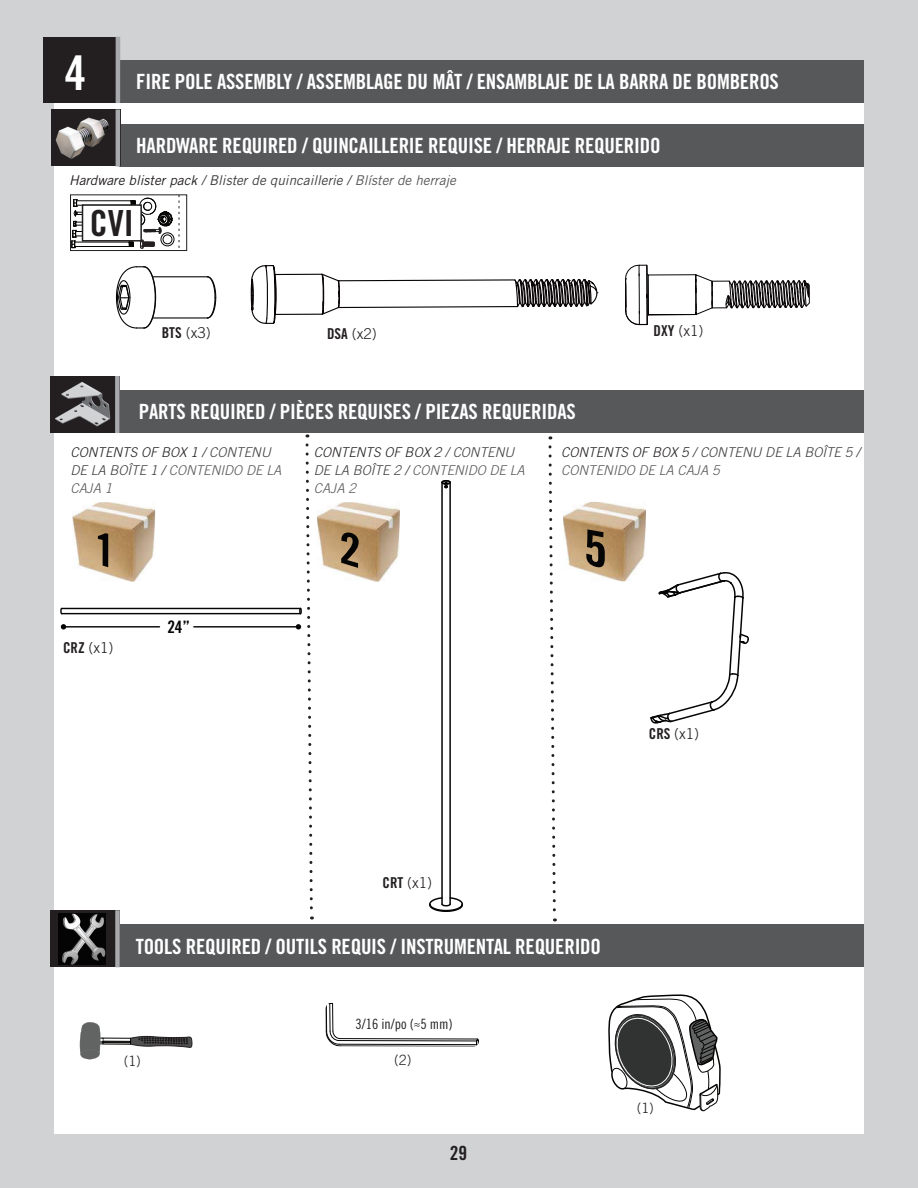
<style>
.page{position:relative;width:918px;height:1188px;background:#d1d2d4}
.page>*{position:absolute;margin:0;border:0;box-sizing:border-box;transform-origin:0 0}
.t1{font:48px "Trade Gothic LT Std Bd Cn 20";color:#fff}
.t2{font:36px "Trade Gothic LT Std Bd Cn 20";color:#231f20}
.t3{font:21px "Trade Gothic LT Std Bd Cn 20";letter-spacing:-.01em;color:#fff}
.t4{font:19.5px "Trade Gothic LT Std Bd Cn 20";color:#231f20}
.t5{font:17.25px "Trade Gothic LT Bold Cond Twenty";color:#040504}
.t6{font:300 15px "Trade Gothic LT Std";color:#231f20}
.t7{font:14.1px "Trade Gothic LT Std Cn 18";color:#231f20}
.t8{font:300 14.1px "Trade Gothic LT Std";color:#231f20}
.t9{font:italic 300 13.5px/18px "Trade Gothic LT Std";color:#57585a}
.t10{font:italic 13.5px "Trade Gothic LT Std";color:#3e3e3f}
.s1{color:#231f20}
.s2{color:#57585a}
.s3{font-family:"Trade Gothic LT Std Bd Cn 20";font-weight:400}
.s4{color:#3e3e3f}
</style>
<div class="page">
<div style="left:120px;top:60px;width:744px;height:43px;background:#57585a"></div>
<div style="left:43px;top:37px;width:73px;height:66px;background:#231f20"></div>
<hr style="left:116px;top:37px;width:4px;height:66px;background:#a8a9ad">
<div style="left:54px;top:104px;width:810px;height:1030px;background:#fff"></div>
<div style="left:119px;top:124px;width:745px;height:42px;background:#57585a"></div>
<div style="left:51px;top:110px;width:69px;height:56px;background:#231f20"></div>
<hr style="left:116px;top:110px;width:4px;height:57px;background:#a8a9ad">
<img style="left:55px;top:117px;width:54px;height:42px">
<div style="left:70px;top:194px;width:117px;height:57px;border:1px solid #231f20"></div>
<svg style="left:179px;top:195px;width:1px;height:55px"></svg>
<div style="left:161px;top:232px;width:13px;height:14px;border:1px solid #050504;border-radius:50%"></div>
<hr style="left:153px;top:317px;width:54px;height:2px;background:#040504">
<hr style="left:153px;top:276px;width:54px;height:1px;background:#040504">
<svg style="left:206px;top:276px;width:10px;height:43px"></svg>
<svg style="left:71px;top:197px;width:102px;height:132px"></svg>
<svg style="left:250px;top:265px;width:349px;height:59px"></svg>
<div style="left:120px;top:390px;width:744px;height:43px;background:#57585a"></div>
<div style="left:51px;top:376px;width:69px;height:57px;background:#231f20"></div>
<div style="left:115px;top:376px;width:5px;height:57px;background:#a8a9ad"></div>
<img style="left:55px;top:382px;width:55px;height:44px">
<svg style="left:625px;top:103px;width:185px;height:223px"></svg>
<div style="left:120px;top:924px;width:744px;height:43px;background:#57585a"></div>
<div style="left:50px;top:910px;width:70px;height:57px;background:#231f20"></div>
<div style="left:115px;top:910px;width:5px;height:57px;background:#a8a9ad"></div>
<img style="left:59px;top:914px;width:47px;height:50px">
<svg style="left:326px;top:1003px;width:153px;height:44px"></svg>
<hr style="left:339px;top:1040px;width:138px;height:1px;background:#040504">
<hr style="left:340px;top:1038px;width:138px;height:1px;background:#040504">
<hr style="left:62px;top:608px;width:239px;height:1px;background:#040504">
<hr style="left:62px;top:613px;width:239px;height:1px;background:#040504">
<svg style="left:61px;top:607px;width:2px;height:8px"></svg>
<hr style="left:194px;top:626px;width:104px;height:2px;background:#040504">
<hr style="left:64px;top:626px;width:95px;height:2px;background:#040504">
<svg style="left:61px;top:624px;width:5px;height:6px"></svg>
<svg style="left:650px;top:572px;width:99px;height:152px"></svg>
<hr style="left:441px;top:482px;width:2px;height:422px;background:#040504">
<hr style="left:449px;top:482px;width:2px;height:422px;background:#040504">
<svg style="left:429px;top:896px;width:34px;height:16px"></svg>
<svg style="left:441px;top:480px;width:10px;height:10px"></svg>
<svg style="left:80px;top:1022px;width:112px;height:37px"></svg>
<svg style="left:296px;top:434px;width:18px;height:486px"></svg>
<img style="left:72px;top:502px;width:83px;height:80px">
<svg style="left:98px;top:533px;width:10px;height:34px"></svg>
<img style="left:317px;top:502px;width:83px;height:80px">
<svg style="left:341px;top:532px;width:18px;height:36px"></svg>
<svg style="left:548px;top:436px;width:9px;height:485px"></svg>
<img style="left:563px;top:502px;width:83px;height:79px">
<svg style="left:586px;top:529px;width:19px;height:40px"></svg>
<svg style="left:608px;top:994px;width:113px;height:118px"></svg>
<h1 class="t1" style="left:65px;top:56px;width:23px">4</h1>
<p class="t3" style="left:136px;top:74px;width:644px">FIRE POLE ASSEMBLY / ASSEMBLAGE DU MÂT / ENSAMBLAJE DE LA BARRA DE BOMBEROS</p>
<p class="t3" style="left:136px;top:138px;width:526px">HARDWARE REQUIRED / QUINCAILLERIE REQUISE / HERRAJE REQUERIDO</p>
<p class="t10" style="left:69px;top:176px;width:388px"><span class="s1">Hardware blister pack /</span> Blister de quincaillerie <span class="s1">/</span> <span class="s2">Blíster de herraje</span></p>
<h2 class="t2" style="left:90px;top:210px;width:45px">CVI</h2>
<p class="t6" style="left:162px;top:328px;width:51px"><span class="s3">BTS</span> (x3)</p>
<p class="t6" style="left:327px;top:328px;width:51px"><span class="s3">DSA</span> (x2)</p>
<p class="t6" style="left:654px;top:326px;width:51px"><span class="s3">DXY</span> (x1)</p>
<p class="t3" style="left:139px;top:404px;width:439px">PARTS REQUIRED / PIÈCES REQUISES / PIEZAS REQUERIDAS</p>
<p class="t9" style="left:70px;top:445px;width:212px"><span class="s1">CONTENTS OF BOX 1 /</span> <span class="s4">CONTENU<br>DE LA BOÎTE 1</span> <span class="s1">/</span> CONTENIDO DE LA<br>CAJA 1</p>
<p class="t9" style="left:314px;top:445px;width:212px"><span class="s1">CONTENTS OF BOX 2 /</span> <span class="s4">CONTENU<br>DE LA BOÎTE 2</span> <span class="s1">/</span> CONTENIDO DE LA<br>CAJA 2</p>
<p class="t9" style="left:561px;top:445px;width:300px"><span class="s1">CONTENTS OF BOX 5 /</span> <span class="s4">CONTENU DE LA BOÎTE 5</span> <span class="s1">/<br></span>CONTENIDO DE LA CAJA 5</p>
<p class="t6" style="left:63px;top:643px;width:52px"><span class="s3">CRZ</span> (x1)</p>
<p class="t5" style="left:167px;top:616px;width:24px">24”</p>
<p class="t6" style="left:649px;top:728px;width:52px"><span class="s3">CRS</span> (x1)</p>
<p class="t6" style="left:383px;top:878px;width:51px"><span class="s3">CRT</span> (x1)</p>
<p class="t3" style="left:136px;top:939px;width:467px">TOOLS REQUIRED / OUTILS REQUIS / INSTRUMENTAL REQUERIDO</p>
<p class="t8" style="left:124px;top:1056px;width:19px">(1)</p>
<p class="t7" style="left:356px;top:1019px;width:99px">3/16 in/po (≈5 mm)</p>
<p class="t8" style="left:394px;top:1055px;width:19px">(2)</p>
<p class="t4" style="left:450px;top:1146px;width:19px">29</p>
<p class="t8" style="left:637px;top:1103px;width:19px">(1)</p>
</div>
